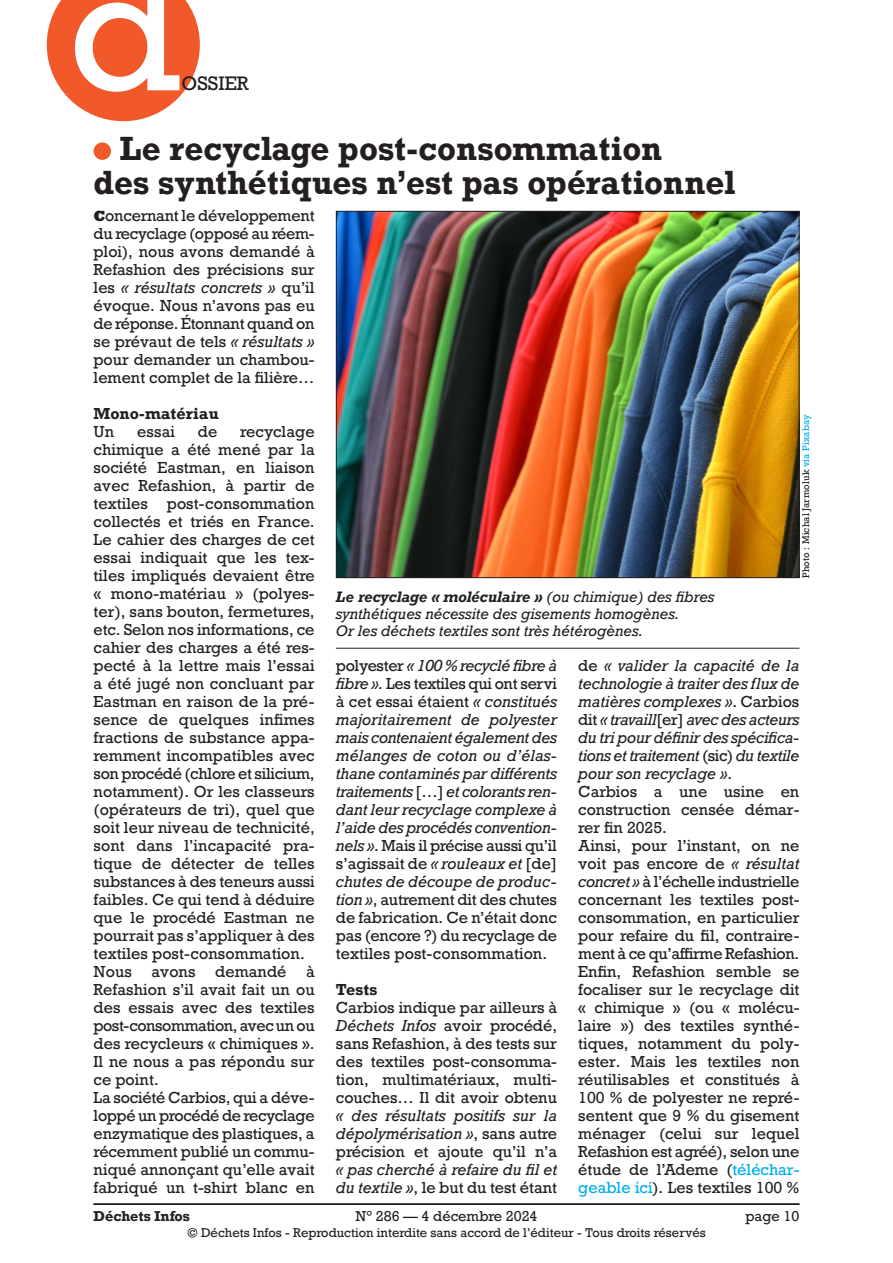
<style>
.page{position:relative;width:893px;height:1263px;background:#fff}
.page>*{position:absolute;margin:0;border:0;box-sizing:border-box;transform-origin:0 0}
.t1{font:166.5px "Rockwell";color:#fff}
.Texte_courant{font:700 31.5px/34.5px "Rockwell";letter-spacing:.01em;color:#231f20}
.t2{font:18.3px "Rockwell";color:#231f20}
.Texte_courant-2{font:15px/18px "Rockwell";color:#231f20;text-align:justify}
.Texte_courant-3{font:italic 15px/18px "Rockwell";letter-spacing:-.02em;color:#231f20;text-align:justify}
.Texte_courant-4{font:700 15px "Rockwell";color:#231f20}
.Légende_photo{font:italic 14.25px/17.2px "Rockwell";color:#231f20}
.t3{font:13.5px "Rockwell";color:#231f20}
.t4{font:700 13.5px "Rockwell";color:#231f20}
.t5{font:12px "Rockwell";color:#231f20}
.Crédit_photo{font:9px "Rockwell";letter-spacing:.015em;color:#231f20}
.s1{font-family:"Rockwell Std";font-weight:800}
.s2{font-style:italic}
.s3{color:#00aeef}
.s4{font-weight:700}
.s5{font-style:normal}
</style>
<div class="page">
<hr style="left:94px;top:1203px;width:705px;height:2px;background:#231f20">
<div style="left:94px;top:142px;width:17px;height:18px;background:#f1592a;border-radius:50%"></div>
<img style="left:338px;top:213px;width:459px;height:363px">
<hr style="left:336px;top:648px;width:463px;height:1px;background:#231f20">
<svg style="left:47px;top:0;width:153px;height:121px;background:#f3734b"></svg>
<h1 class="t1" style="left:69px;top:-73px;width:114px">d</h1>
<p class="t2" style="left:182px;top:72px;width:69px">OSSIER</p>
<p class="Texte_courant" style="left:94px;top:131px;width:643px;text-indent:26px">Le recyclage post-consommation<br>des synthétiques n’est pas opérationnel</p>
<p class="Texte_courant-2" style="left:94px;top:207px;width:223px"><span class="s1">C</span>oncernant le développement du recyclage (opposé au réem&shy;ploi), nous avons demandé à Refashion des précisions sur les <span class="s2">« résultats concrets »</span> qu’il évoque. Nous n’avons pas eu de réponse. Étonnant quand on se prévaut de tels <span class="s2">« résultats » </span>pour demander un chambou&shy;lement complet de la filière…</p>
<p class="Texte_courant-4" style="left:94px;top:404px;width:127px">Mono-matériau</p>
<p class="Texte_courant-2" style="left:94px;top:423px;width:22px">Un</p>
<p class="Texte_courant-2" style="left:137px;top:423px;width:39px">essai</p>
<p class="Texte_courant-2" style="left:198px;top:423px;width:21px">de</p>
<p class="Crédit_photo" style="left:800px;top:578px;width:165px;rotate:-90deg">Photo : Michal Jarmoluk <span class="s3">via Pixabay</span></p>
<p class="Texte_courant-2" style="left:94px;top:423px;width:223px;text-indent:147px">recyclage chimique a été mené par la société Eastman, en liaison avec Refashion, à partir de textiles post-consommation collectés et triés en France.<br>Le cahier des charges de cet essai indiquait que les tex&shy;tiles impliqués devaient être « mono-matériau » (polyes&shy;ter), sans bouton, fermetures, etc. Selon nos informations, ce cahier des charges a été res&shy;pecté à la lettre mais l’essai a été jugé non concluant par Eastman en raison de la pré&shy;sence de quelques infimes fractions de substance appa&shy;remment incompatibles avec son procédé (chlore et silicium, notamment). Or les classeurs (opérateurs de tri), quel que soit leur niveau de technicité, sont dans l’incapacité pra&shy;tique de détecter de telles substances à des teneurs aussi faibles. Ce qui tend à déduire que le procédé Eastman ne pourrait pas s’appliquer à des textiles post-consommation.</p>
<p class="Texte_courant-2" style="left:94px;top:963px;width:40px">Nous</p>
<p class="Texte_courant-2" style="left:152px;top:963px;width:46px">avons</p>
<p class="Texte_courant-2" style="left:215px;top:963px;width:73px">demandé</p>
<p class="Légende_photo" style="left:336px;top:588px;width:380px"><span class="s4">Le recyclage « moléculaire »</span> (ou chimique) des fibres synthétiques nécessite des gisements homogènes.<br>Or les déchets textiles sont très hétérogènes.</p>
<p class="Texte_courant-3" style="left:336px;top:657px;width:223px"><span class="s5">polyester</span> « 100 % recyclé fibre à fibre ». <span class="s5">Les textiles qui ont servi à cet essai étaient</span> « constitués majoritairement de polyester mais contenaient également des mélanges de coton ou d’élas&shy;thane contaminés par différents traitements <span class="s5">[…]</span> et colorants ren&shy;dant leur recyclage complexe à l’aide des procédés convention&shy;nels »<span class="s5">. Mais il précise aussi qu’il s’agissait de</span> « rouleaux et <span class="s5">[de] </span>chutes de découpe de produc&shy;tion »<span class="s5">, autrement dit des chutes de fabrication. Ce n’était donc pas (encore ?) du recyclage de textiles post-consommation.</span></p>
<p class="Texte_courant-4" style="left:336px;top:980px;width:43px">Tests</p>
<p class="Texte_courant-2" style="left:336px;top:999px;width:223px">Carbios indique par ailleurs à <span class="s2">Déchets Infos</span> avoir procédé, sans Refashion, à des tests sur des textiles post-consomma&shy;tion, multimatériaux, multi&shy;couches… Il dit avoir obtenu <span class="s2">« des résultats positifs sur la dépolymérisation »</span>, sans autre précision et ajoute qu’il n’a <span class="s2">« pas cherché à refaire du fil et du textile »</span>, le but du test étant</p>
<p class="Texte_courant-3" style="left:578px;top:657px;width:223px"><span class="s5">de</span> « valider la capacité de la technologie à traiter des flux de matières complexes »<span class="s5">. Carbios dit</span> « travaill<span class="s5">[er]</span> avec des acteurs du tri pour définir des spécifica&shy;tions et traitement <span class="s5">(sic)</span> du textile pour son recyclage »<span class="s5">.</span></p>
<p class="Texte_courant-2" style="left:578px;top:783px;width:223px">Carbios a une usine en construction censée démar&shy;rer fin 2025.</p>
<p class="Texte_courant-2" style="left:578px;top:837px;width:223px">Ainsi, pour l’instant, on ne voit pas encore de <span class="s2">« résultat concret »</span> à l’échelle industrielle concernant les textiles post&shy;consommation, en particulier pour refaire du fil, contraire&shy;ment à ce qu’affirme Refashion.</p>
<p class="Texte_courant-2" style="left:578px;top:963px;width:223px">Enfin, Refashion semble se focaliser sur le recyclage dit « chimique » (ou « molécu&shy;laire ») des textiles synthé&shy;tiques, notamment du poly&shy;ester. Mais les textiles non réutilisables et constitués à 100 % de polyester ne repré&shy;sentent que 9 % du gisement ménager (celui sur lequel Refashion est agréé), selon une étude de l’Ademe (<span class="s3">téléchar&shy;geable ici</span>). Les textiles 100 %</p>
<p class="Texte_courant-2" style="left:94px;top:963px;width:223px;text-indent:212px">à Refashion s’il avait fait un ou des essais avec des textiles post-consommation, avec un ou des recycleurs « chimiques ».<br>Il ne nous a pas répondu sur ce point.</p>
<p class="Texte_courant-2" style="left:94px;top:1089px;width:223px">La société Carbios, qui a déve&shy;loppé un procédé de recyclage enzymatique des plastiques, a récemment publié un commu&shy;niqué annonçant qu’elle avait fabriqué un t-shirt blanc en</p>
<p class="t4" style="left:94px;top:1207px;width:98px">Déchets Infos</p>
<p class="t3" style="left:355px;top:1207px;width:184px">N° 286 — 4 décembre 2024</p>
<p class="t3" style="left:745px;top:1207px;width:55px">page 10</p>
<p class="t5" style="left:187px;top:1225px;width:520px">© Déchets Infos - Reproduction interdite sans accord de l’éditeur - Tous droits réservés</p>
</div>
